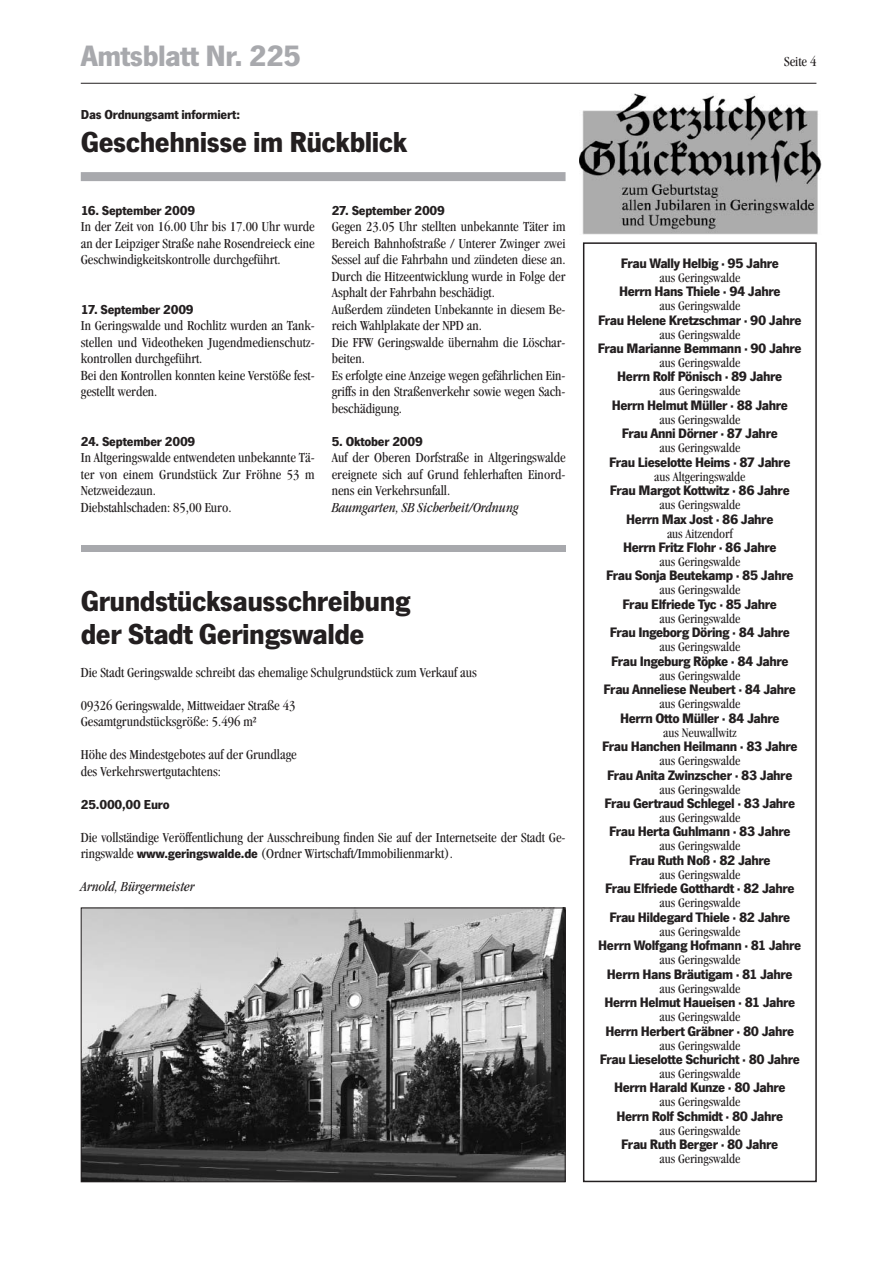
<style>
.page{position:relative;width:893px;height:1263px;background:#fff}
.page>*{position:absolute;margin:0;border:0;box-sizing:border-box;transform-origin:0 0}
.t1{font:700 30.6px "News Got T";letter-spacing:-.015em;color:#a8a9ad}
.t2{font:700 30px/33px "News Got T";letter-spacing:-.015em;color:#231f20}
.t3{font:condensed 14.25px/16.5px "Garamond";color:#231f20}
.t4{font:700 14.25px "News Got T";letter-spacing:-.03em;color:#231f20}
.t5{font:italic condensed 14.25px "Garamond";color:#231f20}
.t6{font:condensed 13.5px "Garamond";color:#231f20}
.t7{font:700 13.5px "News Got T";letter-spacing:-.015em;color:#231f20}
.s1{font-family:"News Got T";font-weight:700;font-stretch:normal;font-size:13.5px}
</style>
<div class="page">
<hr style="left:81px;top:83px;width:735px;height:1px;background:#231f20">
<div style="left:576px;top:92px;width:249px;height:146px;background:linear-gradient(to right,#f8f8f8,#f8f8f8)"></div>
<img style="left:579px;top:93px;width:243px;height:141px">
<div style="left:583px;top:242px;width:234px;height:940px;border:2px solid #231f20"></div>
<div style="left:81px;top:172px;width:485px;height:9px;background:#a8a9ad"></div>
<div style="left:81px;top:545px;width:485px;height:6px;background:#a8a9ad"></div>
<img style="left:83px;top:909px;width:481px;height:271px">
<div style="left:81px;top:907px;width:485px;height:275px;border:1px solid #231f20"></div>
<h1 class="t1" style="left:81px;top:38px;width:222px">Amtsblatt Nr. 225</h1>
<p class="t3" style="left:784px;top:54px;width:34px">Seite 4</p>
<p class="t7" style="left:81px;top:106px;width:161px">Das Ordnungsamt informiert:</p>
<h2 class="t2" style="left:81px;top:125px;width:328px">Geschehnisse im Rückblick</h2>
<p class="t7" style="left:81px;top:202px;width:116px">16. September 2009</p>
<p class="t3" style="left:81px;top:219px;width:235px;text-align:justify">In der Zeit von 16.00 Uhr bis 17.00 Uhr wurde an der Leipziger Straße nahe Rosendreieck eine Geschwindigkeitskontrolle durchgeführt.</p>
<p class="t7" style="left:81px;top:301px;width:114px">17. September 2009</p>
<p class="t3" style="left:81px;top:318px;width:235px">In Geringswalde und Rochlitz wurden an Tank&shy;stellen und Videotheken Jugendmedienschutz&shy;kontrollen durchgeführt.<br>Bei den Kontrollen konnten keine Verstöße fest&shy;gestellt werden.</p>
<p class="t7" style="left:81px;top:433px;width:116px">24. September 2009</p>
<p class="t3" style="left:81px;top:450px;width:235px">In Altgeringswalde entwendeten unbekannte Tä&shy;ter von einem Grundstück Zur Fröhne 53 m Netzweidezaun.<br>Diebstahlschaden: 85,00 Euro.</p>
<p class="t7" style="left:332px;top:202px;width:115px">27. September 2009</p>
<p class="t3" style="left:332px;top:219px;width:235px">Gegen 23.05 Uhr stellten unbekannte Täter im Bereich Bahnhofstraße / Unterer Zwinger zwei Sessel auf die Fahrbahn und zündeten diese an.<br>Durch die Hitzeentwicklung wurde in Folge der Asphalt der Fahrbahn beschädigt.<br>Außerdem zündeten Unbekannte in diesem Be&shy;reich Wahlplakate der NPD an.<br>Die FFW Geringswalde übernahm die Löschar&shy;beiten.<br>Es erfolgte eine Anzeige wegen gefährlichen Ein&shy;griffs in den Straßenverkehr sowie wegen Sach&shy;beschädigung.</p>
<p class="t7" style="left:332px;top:433px;width:93px">5. Oktober 2009</p>
<p class="t3" style="left:332px;top:450px;width:235px;text-align:justify">Auf der Oberen Dorfstraße in Altgeringswalde ereignete sich auf Grund fehlerhaften Einord&shy;nens ein Verkehrsunfall.</p>
<p class="t5" style="left:332px;top:502px;width:188px">Baumgarten, SB Sicherheit/Ordnung</p>
<h2 class="t2" style="left:81px;top:584px;width:331px">Grundstücksausschreibung der Stadt Geringswalde</h2>
<p class="t3" style="left:81px;top:665px;width:397px">Die Stadt Geringswalde schreibt das ehemalige Schulgrundstück zum Verkauf aus</p>
<p class="t3" style="left:81px;top:698px;width:216px">09326 Geringswalde, Mittweidaer Straße 43<br>Gesamtgrundstücksgröße: 5.496 m²</p>
<p class="t3" style="left:81px;top:747px;width:217px">Höhe des Mindestgebotes auf der Grundlage des Verkehrswertgutachtens:</p>
<p class="t7" style="left:81px;top:796px;width:91px">25.000,00 Euro</p>
<p class="t3" style="left:81px;top:830px;width:486px">Die vollständige Veröffentlichung der Ausschreibung finden Sie auf der Internetseite der Stadt Ge&shy;ringswalde <span class="s1">www.geringswalde.de</span> (Ordner Wirtschaft/Immobilienmarkt).</p>
<p class="t5" style="left:81px;top:881px;width:115px">Arnold, Bürgermeister</p>
<p class="t4" style="left:621px;top:254px;width:160px">Frau Wally Helbig · 95 Jahre</p>
<p class="t6" style="left:659px;top:272px;width:82px">aus Geringswalde</p>
<p class="t4" style="left:619px;top:283px;width:163px">Herrn Hans Thiele · 94 Jahre</p>
<p class="t6" style="left:659px;top:301px;width:82px">aus Geringswalde</p>
<p class="t4" style="left:598px;top:311px;width:205px">Frau Helene Kretzschmar · 90 Jahre</p>
<p class="t6" style="left:659px;top:329px;width:82px">aus Geringswalde</p>
<p class="t4" style="left:598px;top:340px;width:205px">Frau Marianne Bemmann · 90 Jahre</p>
<p class="t6" style="left:659px;top:357px;width:82px">aus Geringswalde</p>
<p class="t4" style="left:617px;top:368px;width:167px">Herrn Rolf Pönisch · 89 Jahre</p>
<p class="t6" style="left:659px;top:386px;width:82px">aus Geringswalde</p>
<p class="t4" style="left:612px;top:397px;width:178px">Herrn Helmut Müller · 88 Jahre</p>
<p class="t6" style="left:659px;top:414px;width:82px">aus Geringswalde</p>
<p class="t4" style="left:622px;top:425px;width:158px">Frau Anni Dörner · 87 Jahre</p>
<p class="t6" style="left:659px;top:443px;width:82px">aus Geringswalde</p>
<p class="t4" style="left:609px;top:453px;width:183px">Frau Lieselotte Heims · 87 Jahre</p>
<p class="t6" style="left:654px;top:471px;width:93px">aus Altgeringswalde</p>
<p class="t4" style="left:610px;top:482px;width:181px">Frau Margot Kottwitz · 86 Jahre</p>
<p class="t6" style="left:659px;top:500px;width:82px">aus Geringswalde</p>
<p class="t4" style="left:626px;top:510px;width:149px">Herrn Max Jost · 86 Jahre</p>
<p class="t6" style="left:667px;top:528px;width:67px">aus Aitzendorf</p>
<p class="t4" style="left:623px;top:539px;width:155px">Herrn Fritz Flohr · 86 Jahre</p>
<p class="t6" style="left:659px;top:557px;width:82px">aus Geringswalde</p>
<p class="t4" style="left:606px;top:567px;width:189px">Frau Sonja Beutekamp · 85 Jahre</p>
<p class="t6" style="left:659px;top:585px;width:82px">aus Geringswalde</p>
<p class="t4" style="left:623px;top:596px;width:156px">Frau Elfriede Tyc · 85 Jahre</p>
<p class="t6" style="left:659px;top:613px;width:82px">aus Geringswalde</p>
<p class="t4" style="left:610px;top:624px;width:182px">Frau Ingeborg Döring · 84 Jahre</p>
<p class="t6" style="left:659px;top:642px;width:82px">aus Geringswalde</p>
<p class="t4" style="left:611px;top:652px;width:179px">Frau Ingeburg Röpke · 84 Jahre</p>
<p class="t6" style="left:659px;top:670px;width:82px">aus Geringswalde</p>
<p class="t4" style="left:604px;top:681px;width:194px">Frau Anneliese Neubert · 84 Jahre</p>
<p class="t6" style="left:659px;top:699px;width:82px">aus Geringswalde</p>
<p class="t4" style="left:620px;top:709px;width:161px">Herrn Otto Müller · 84 Jahre</p>
<p class="t6" style="left:663px;top:727px;width:75px">aus Neuwallwitz</p>
<p class="t4" style="left:602px;top:738px;width:197px">Frau Hanchen Heilmann · 83 Jahre</p>
<p class="t6" style="left:659px;top:756px;width:82px">aus Geringswalde</p>
<p class="t4" style="left:607px;top:766px;width:187px">Frau Anita Zwinzscher · 83 Jahre</p>
<p class="t6" style="left:659px;top:784px;width:82px">aus Geringswalde</p>
<p class="t4" style="left:605px;top:795px;width:192px">Frau Gertraud Schlegel · 83 Jahre</p>
<p class="t6" style="left:659px;top:812px;width:82px">aus Geringswalde</p>
<p class="t4" style="left:609px;top:823px;width:183px">Frau Herta Guhlmann · 83 Jahre</p>
<p class="t6" style="left:659px;top:841px;width:82px">aus Geringswalde</p>
<p class="t4" style="left:629px;top:852px;width:143px">Frau Ruth Noß · 82 Jahre</p>
<p class="t6" style="left:659px;top:869px;width:82px">aus Geringswalde</p>
<p class="t4" style="left:605px;top:880px;width:191px">Frau Elfriede Gotthardt · 82 Jahre</p>
<p class="t6" style="left:659px;top:898px;width:82px">aus Geringswalde</p>
<p class="t4" style="left:609px;top:908px;width:182px">Frau Hildegard Thiele · 82 Jahre</p>
<p class="t6" style="left:659px;top:926px;width:82px">aus Geringswalde</p>
<p class="t4" style="left:598px;top:937px;width:205px">Herrn Wolfgang Hofmann · 81 Jahre</p>
<p class="t6" style="left:659px;top:955px;width:82px">aus Geringswalde</p>
<p class="t4" style="left:607px;top:965px;width:187px">Herrn Hans Bräutigam · 81 Jahre</p>
<p class="t6" style="left:659px;top:983px;width:82px">aus Geringswalde</p>
<p class="t4" style="left:604px;top:994px;width:192px">Herrn Helmut Haueisen · 81 Jahre</p>
<p class="t6" style="left:659px;top:1012px;width:82px">aus Geringswalde</p>
<p class="t4" style="left:605px;top:1022px;width:190px">Herrn Herbert Gräbner · 80 Jahre</p>
<p class="t6" style="left:659px;top:1040px;width:82px">aus Geringswalde</p>
<p class="t4" style="left:600px;top:1051px;width:202px">Frau Lieselotte Schuricht · 80 Jahre</p>
<p class="t6" style="left:659px;top:1068px;width:82px">aus Geringswalde</p>
<p class="t4" style="left:614px;top:1079px;width:173px">Herrn Harald Kunze · 80 Jahre</p>
<p class="t6" style="left:659px;top:1097px;width:82px">aus Geringswalde</p>
<p class="t4" style="left:616px;top:1107px;width:169px">Herrn Rolf Schmidt · 80 Jahre</p>
<p class="t6" style="left:659px;top:1125px;width:82px">aus Geringswalde</p>
<p class="t4" style="left:621px;top:1136px;width:159px">Frau Ruth Berger · 80 Jahre</p>
<p class="t6" style="left:659px;top:1154px;width:82px">aus Geringswalde</p>
</div>
